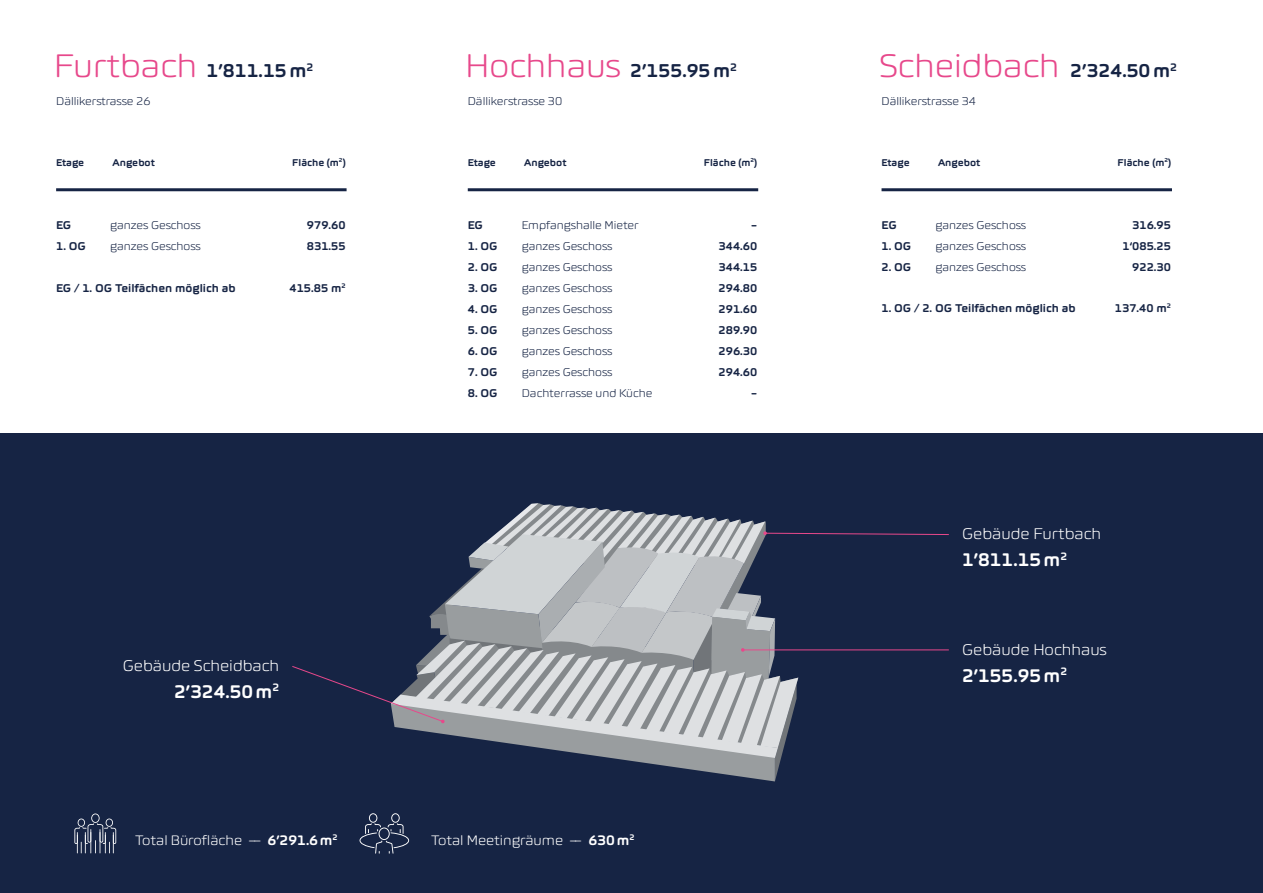
<style>
.page{position:relative;width:1263px;height:893px;background:#fff}
.page>*{position:absolute;margin:0;border:0;box-sizing:border-box;transform-origin:0 0}
.t1{font:300 34.8px "AMAG Display";color:#e7488b}
.t2{font:700 19.8px "AMAG Display";color:#162444}
.t3{font:700 19.5px "AMAG Display";color:#fff}
.t4{font:300 16.5px "AMAG Display";color:#fff}
.t5{font:300 14.7px "AMAG Display";color:#fff}
.t6{font:300 12px "AMAG Display";letter-spacing:-.01em;color:#162444}
.t7{font:700 12px "AMAG Display";color:#162444}
.t8{font:700 10.5px "AMAG Display";color:#162444}
.s1{font-weight:300;font-size:34.8px;color:#e7488b}
.s2{font-weight:700;font-size:19.8px;color:#162444}
.s3{font-weight:700}
</style>
<div class="page">
<div style="left:0;top:434px;width:1263px;height:459px;background:#162444"></div>
<svg style="left:74px;top:813px;width:42px;height:40px"></svg>
<svg style="left:359px;top:813px;width:50px;height:41px"></svg>
<hr style="left:56px;top:188px;width:291px;height:3px;background:#162444">
<hr style="left:468px;top:188px;width:290px;height:3px;background:#162444">
<hr style="left:881px;top:188px;width:291px;height:3px;background:#162444">
<svg style="left:292px;top:503px;width:657px;height:278px"></svg>
<h2 class="t2" style="left:54px;top:60px;width:261px"><span class="s1">Furtbach</span> 1’811.15m<sup>2</sup></h2>
<h2 class="t2" style="left:466px;top:60px;width:273px"><span class="s1">Hochhaus</span> 2’155.95m<sup>2</sup></h2>
<h1 class="t1" style="left:879px;top:46px;width:299px">Scheidbach <span class="s2">2’324.50m</span><sup>2</sup></h1>
<p class="t6" style="left:56px;top:94px;width:96px">Dällikerstrasse 26</p>
<p class="t6" style="left:468px;top:94px;width:96px">Dällikerstrasse 30</p>
<p class="t6" style="left:881px;top:94px;width:96px">Dällikerstrasse 34</p>
<p class="t8" style="left:56px;top:156px;width:30px">Etage</p>
<p class="t8" style="left:113px;top:156px;width:44px">Angebot</p>
<p class="t8" style="left:292px;top:156px;width:55px">Fläche (m<sup>2</sup>)</p>
<p class="t7" style="left:56px;top:219px;width:17px">EG</p>
<p class="t6" style="left:110px;top:218px;width:92px">ganzes Geschoss</p>
<p class="t7" style="left:307px;top:219px;width:40px">979.60</p>
<p class="t7" style="left:56px;top:240px;width:31px">1. OG</p>
<p class="t6" style="left:110px;top:239px;width:92px">ganzes Geschoss</p>
<p class="t7" style="left:307px;top:240px;width:40px">831.55</p>
<p class="t7" style="left:56px;top:282px;width:181px">EG / 1. OG Teilfächen möglich ab</p>
<p class="t7" style="left:289px;top:282px;width:58px">415.85 m<sup>2</sup></p>
<h3 class="t4" style="left:123px;top:656px;width:158px">Gebäude Scheidbach</h3>
<h3 class="t3" style="left:174px;top:680px;width:107px">2’324.50m<sup>2</sup></h3>
<p class="t8" style="left:468px;top:156px;width:30px">Etage</p>
<p class="t8" style="left:524px;top:156px;width:44px">Angebot</p>
<p class="t8" style="left:704px;top:156px;width:55px">Fläche (m<sup>2</sup>)</p>
<p class="t7" style="left:468px;top:219px;width:17px">EG</p>
<p class="t6" style="left:522px;top:218px;width:118px">Empfangshalle Mieter</p>
<p class="t7" style="left:751px;top:219px;width:7px">–</p>
<p class="t7" style="left:468px;top:240px;width:31px">1. OG</p>
<p class="t6" style="left:522px;top:239px;width:92px">ganzes Geschoss</p>
<p class="t7" style="left:718px;top:240px;width:40px">344.60</p>
<p class="t7" style="left:468px;top:261px;width:31px">2. OG</p>
<p class="t6" style="left:522px;top:260px;width:92px">ganzes Geschoss</p>
<p class="t7" style="left:718px;top:261px;width:40px">344.15</p>
<p class="t7" style="left:468px;top:282px;width:31px">3. OG</p>
<p class="t6" style="left:522px;top:281px;width:92px">ganzes Geschoss</p>
<p class="t7" style="left:718px;top:282px;width:40px">294.80</p>
<p class="t7" style="left:468px;top:303px;width:31px">4. OG</p>
<p class="t6" style="left:522px;top:302px;width:92px">ganzes Geschoss</p>
<p class="t7" style="left:718px;top:303px;width:40px">291.60</p>
<p class="t7" style="left:468px;top:324px;width:31px">5. OG</p>
<p class="t6" style="left:522px;top:323px;width:92px">ganzes Geschoss</p>
<p class="t7" style="left:718px;top:324px;width:40px">289.90</p>
<p class="t7" style="left:468px;top:345px;width:31px">6. OG</p>
<p class="t6" style="left:522px;top:344px;width:92px">ganzes Geschoss</p>
<p class="t7" style="left:718px;top:345px;width:40px">296.30</p>
<p class="t7" style="left:468px;top:366px;width:31px">7. OG</p>
<p class="t6" style="left:522px;top:365px;width:92px">ganzes Geschoss</p>
<p class="t7" style="left:718px;top:366px;width:40px">294.60</p>
<p class="t7" style="left:468px;top:387px;width:31px">8. OG</p>
<p class="t6" style="left:522px;top:386px;width:132px">Dachterrasse und Küche</p>
<p class="t7" style="left:751px;top:387px;width:7px">–</p>
<p class="t5" style="left:135px;top:831px;width:204px">Total Bürofläche –– <span class="s3">6’291.6m</span><sup>2</sup></p>
<p class="t5" style="left:431px;top:831px;width:205px">Total Meetingräume –– <span class="s3">630m</span><sup>2</sup></p>
<p class="t8" style="left:881px;top:156px;width:30px">Etage</p>
<p class="t8" style="left:938px;top:156px;width:44px">Angebot</p>
<p class="t8" style="left:1117px;top:156px;width:55px">Fläche (m<sup>2</sup>)</p>
<p class="t7" style="left:881px;top:219px;width:17px">EG</p>
<p class="t6" style="left:935px;top:218px;width:92px">ganzes Geschoss</p>
<p class="t7" style="left:1132px;top:219px;width:40px">316.95</p>
<p class="t7" style="left:881px;top:240px;width:31px">1. OG</p>
<p class="t6" style="left:935px;top:239px;width:92px">ganzes Geschoss</p>
<p class="t7" style="left:1122px;top:240px;width:50px">1‘085.25</p>
<p class="t7" style="left:881px;top:261px;width:31px">2. OG</p>
<p class="t6" style="left:935px;top:260px;width:92px">ganzes Geschoss</p>
<p class="t7" style="left:1132px;top:261px;width:40px">922.30</p>
<p class="t7" style="left:881px;top:301px;width:196px">1. OG / 2. OG Teilfächen möglich ab</p>
<p class="t7" style="left:1115px;top:301px;width:58px">137.40 m<sup>2</sup></p>
<h3 class="t4" style="left:962px;top:524px;width:141px">Gebäude Furtbach</h3>
<h3 class="t3" style="left:962px;top:549px;width:107px">1’811.15m<sup>2</sup></h3>
<h3 class="t4" style="left:962px;top:640px;width:146px">Gebäude Hochhaus</h3>
<h3 class="t3" style="left:962px;top:664px;width:107px">2’155.95m<sup>2</sup></h3>
</div>
